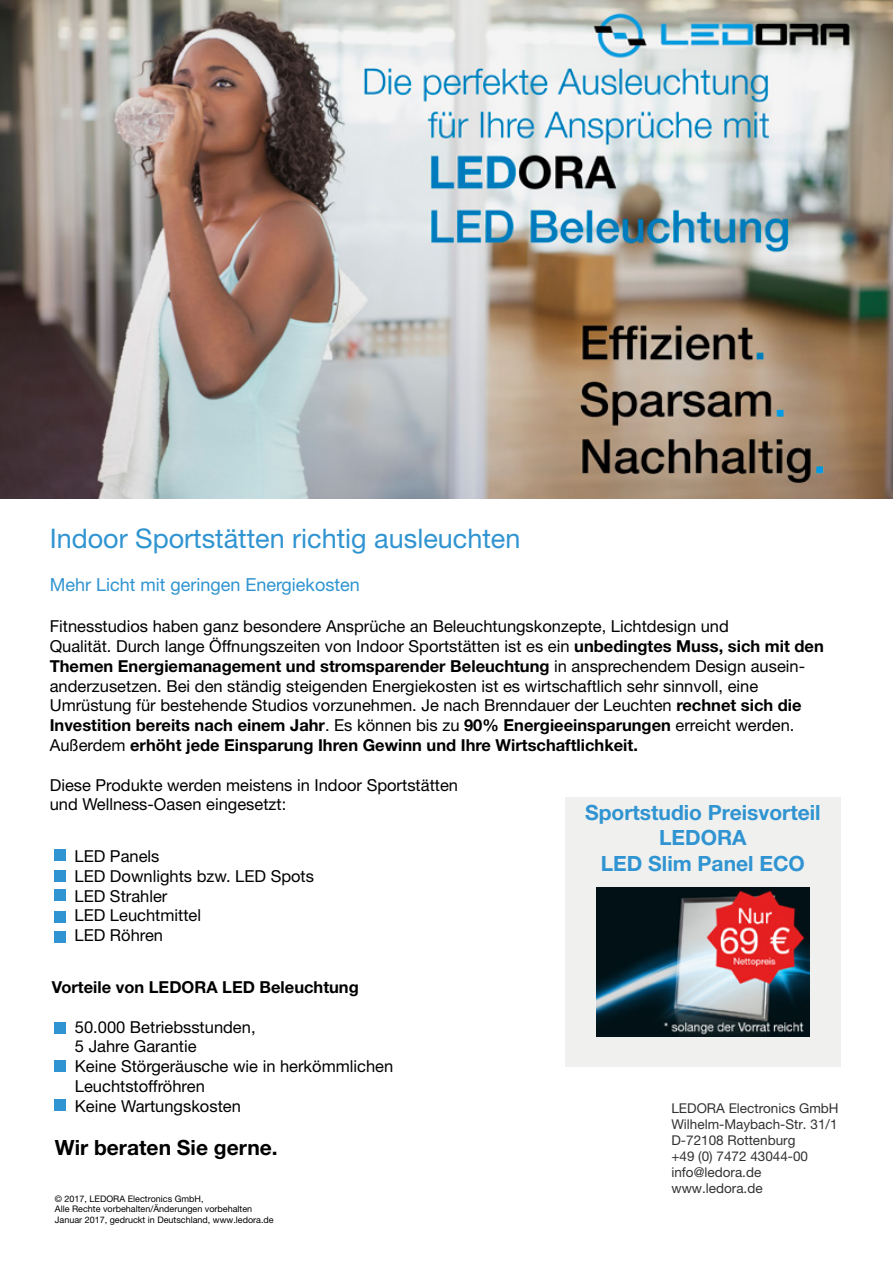
<style>
.page{position:relative;width:893px;height:1263px;background:#fff}
.page>*{position:absolute;margin:0;border:0;box-sizing:border-box;transform-origin:0 0}
.t1{font:27px "Helvetica Neue LT Std";color:#2f94d1}
.t2{font:700 21px/25.2px "Helvetica Neue LT Std";color:#2f94d1;text-align:center}
.t3{font:700 21px "Helvetica Neue LT Std";color:#000}
.t4{font:18px "Helvetica Neue LT Std";color:#2f94d1}
.t5{font:16.5px/19.8px "Helvetica Neue LT Std";color:#000}
.t6{font:700 16.5px "Helvetica Neue LT Std";color:#000}
.t7{font:13.5px/16px "Helvetica Neue LT Std";color:#333232}
.t8{font:9px/10.8px "Helvetica Neue LT Std";color:#000}
.s1{font-weight:700}
</style>
<div class="page">
<img style="left:0;top:0;width:893px;height:498px">
<div style="left:54px;top:849px;width:12px;height:12px;background:#2f94d1"></div>
<div style="left:54px;top:870px;width:12px;height:12px;background:#2f94d1"></div>
<div style="left:54px;top:889px;width:12px;height:12px;background:#2f94d1"></div>
<div style="left:54px;top:911px;width:12px;height:12px;background:#2f94d1"></div>
<div style="left:54px;top:931px;width:12px;height:12px;background:#2f94d1"></div>
<div style="left:54px;top:1022px;width:12px;height:12px;background:#2f94d1"></div>
<div style="left:54px;top:1060px;width:12px;height:11px;background:#2f94d1"></div>
<div style="left:54px;top:1099px;width:12px;height:12px;background:#2f94d1"></div>
<div style="left:565px;top:797px;width:276px;height:269px;background:#f0f0ef"></div>
<img style="left:597px;top:888px;width:212px;height:148px">
<h1 class="t1" style="left:50px;top:522px;width:472px">Indoor Sportstätten richtig ausleuchten</h1>
<p class="t4" style="left:50px;top:574px;width:311px">Mehr Licht mit geringen Energiekosten</p>
<p class="t5" style="left:50px;top:616px;width:776px">Fitnesstudios haben ganz besondere Ansprüche an Beleuchtungskonzepte, Lichtdesign und<br>Qualität. Durch lange Öffnungszeiten von Indoor Sportstätten ist es ein <span class="s1">unbedingtes Muss, sich mit den Themen Energiemanagement und stromsparender Beleuchtung</span> in ansprechendem Design ausein&shy;anderzusetzen. Bei den ständig steigenden Energiekosten ist es wirtschaftlich sehr sinnvoll, eine Umrüstung für bestehende Studios vorzunehmen. Je nach Brenndauer der Leuchten <span class="s1">rechnet sich die Investition bereits nach einem Jahr</span>. Es können bis zu <span class="s1">90% Energieeinsparungen</span> erreicht werden.<br>Außerdem <span class="s1">erhöht jede Einsparung Ihren Gewinn und Ihre Wirtschaftlichkeit.</span></p>
<p class="t5" style="left:50px;top:774px;width:410px">Diese Produkte werden meistens in Indoor Sportstätten und Wellness-Oasen eingesetzt:</p>
<p class="t5" style="left:75px;top:846px;width:241px">LED Panels<br>LED Downlights bzw. LED Spots<br>LED Strahler<br>LED Leuchtmittel<br>LED Röhren</p>
<p class="t6" style="left:52px;top:977px;width:308px">Vorteile von LEDORA LED Beleuchtung</p>
<p class="t5" style="left:75px;top:1017px;width:320px">50.000 Betriebsstunden,<br>5 Jahre Garantie<br>Keine Störgeräusche wie in herkömmlichen<br>Leuchtstoffröhren<br>Keine Wartungskosten</p>
<p class="t2" style="left:585px;top:800px;width:237px">Sportstudio Preisvorteil<br>LEDORA<br>LED Slim Panel ECO</p>
<p class="t7" style="left:671px;top:1100px;width:169px">LEDORA Electronics GmbH<br>Wilhelm-Maybach-Str. 31/1<br>D-72108 Rottenburg<br>+49 (0) 7472 43044-00 info@ledora.de www.ledora.de</p>
<p class="t3" style="left:55px;top:1134px;width:224px">Wir beraten Sie gerne.</p>
<p class="t8" style="left:55px;top:1193px;width:220px">© 2017, LEDORA Electronics GmbH,<br>Alle Rechte vorbehalten/Änderungen vorbehalten<br>Januar 2017, gedruckt in Deutschland, www.ledora.de</p>
</div>
